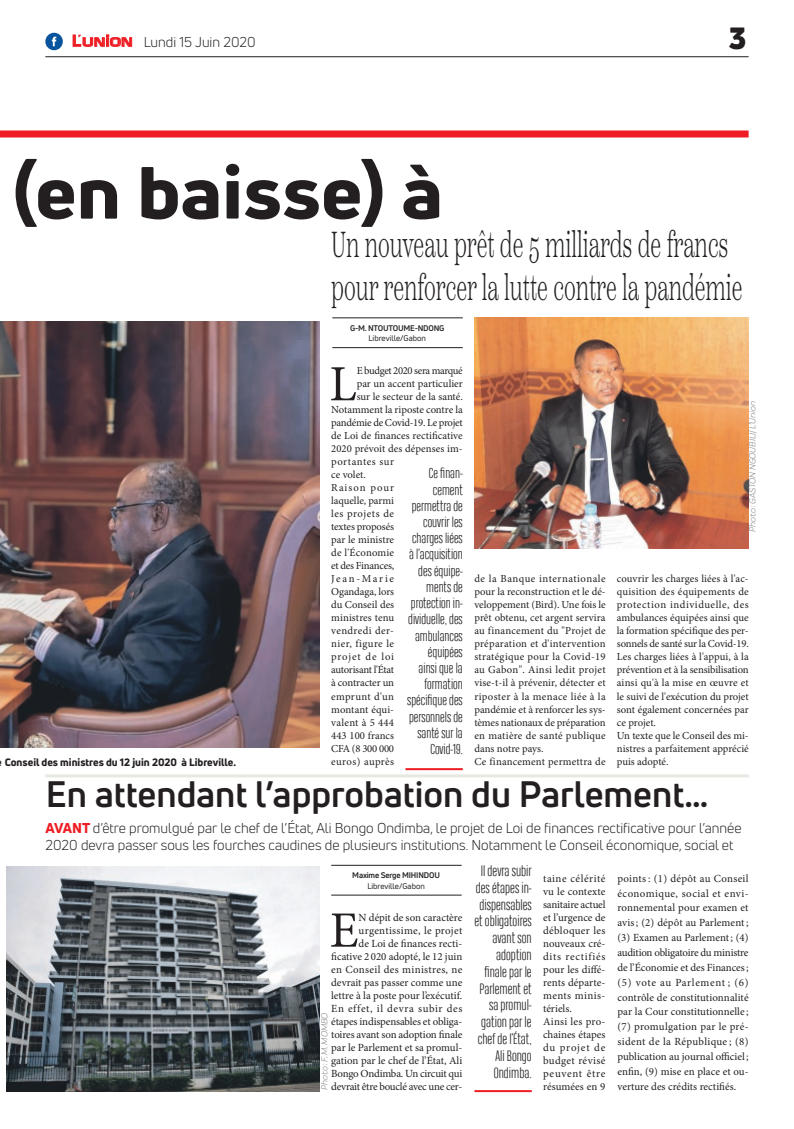
<style>
.page{position:relative;width:794px;height:1129px;background:#fff}
.page>*{position:absolute;margin:0;border:0;box-sizing:border-box;transform-origin:0 0}
.t1{font:800 72px "Uni Neue";color:#231f20;scale:1.09 1}
.t2{font:50.9px "Minion Pro";color:#231f20}
.t3{font:50.7px "Minion Pro";color:#231f20}
.t4{font:300 36px/43.2px "Scotch Text";color:#231f20;scale:.58 1}
.t5{font:700 36px "Uni Neue";color:#231f20}
.t6{font:900 30px "Uni Neue";color:#231f20}
.t7{font:14px/16.8px "Uni Neue";color:#231f20}
.t8{font:300 14px/16.8px "Heading Compressed Pro";color:#231f20;text-align:right}
.t9{font:300 13.5px/16.2px "Heading Compressed Pro";color:#231f20;text-align:right}
.t10{font:10.9px/13px "Minion Pro";color:#231f20;text-align:right}
.t11{font:10.7px/13px "Minion Pro";color:#231f20}
.t12{font:10.7px "Minion Pro";letter-spacing:-.03em;color:#231f20}
.t13{font:10.7px "Minion Pro";letter-spacing:-.025em;color:#231f20}
.t14{font:10.7px "Minion Pro";letter-spacing:-.02em;color:#231f20}
.t15{font:10.7px "Minion Pro";letter-spacing:.035em;color:#231f20}
.t16{font:10.7px "Minion Pro";letter-spacing:.04em;color:#231f20}
.t17{font:10.7px "Minion Pro";letter-spacing:.045em;color:#231f20}
.t18{font:10.7px "Minion Pro";letter-spacing:.05em;color:#231f20}
.t19{font:10.7px "Minion Pro";letter-spacing:.03em;color:#231f20}
.t20{font:10.7px "Minion Pro";letter-spacing:.075em;color:#231f20}
.t21{font:10.7px "Minion Pro";letter-spacing:.025em;color:#231f20}
.t22{font:10.7px "Minion Pro";letter-spacing:.09em;color:#231f20}
.t23{font:10.7px "Minion Pro";letter-spacing:.15em;color:#231f20}
.t24{font:800 10.5px "Uni Neue";color:#231f20}
.t25{font:italic 9px "Praktika";color:#818386}
.t26{font:700 8px "Uni Neue";letter-spacing:-.02em;color:#231f20}
.t27{font:8px "Uni Neue";color:#231f20}
.s1{font-family:"Eurostile";font-weight:600;font-size:15px;color:#ee1d23}
.s2{font-family:"Eurostile";font-weight:600;font-size:11.4px;color:#ee1d23}
.s3{font-weight:800;color:#ee1d23}
</style>
<div class="page">
<hr style="left:45px;top:56px;width:703px;height:1px;background:#231f20">
<div style="left:0;top:130px;width:748px;height:7px;background:#ee1d23"></div>
<img style="left:0;top:321px;width:319px;height:426px">
<img style="left:7px;top:866px;width:313px;height:224px">
<img style="left:474px;top:317px;width:275px;height:231px">
<svg style="left:72px;top:34px;width:60px;height:13px"></svg>
<div style="left:45px;top:33px;width:18px;height:17px;background:#08549e;border-radius:50%"></div>
<svg style="left:52px;top:37px;width:4px;height:9px"></svg>
<hr style="left:332px;top:347px;width:131px;height:1px;background:#231f20">
<hr style="left:332px;top:317px;width:131px;height:1px;background:#231f20">
<hr style="left:405px;top:768px;width:58px;height:2px;background:#ee1d23">
<hr style="left:45px;top:774px;width:704px;height:3px;background:#e7e8e2">
<hr style="left:331px;top:894px;width:130px;height:1px;background:#231f20">
<hr style="left:331px;top:865px;width:130px;height:1px;background:#231f20">
<hr style="left:474px;top:1089px;width:58px;height:2px;background:#ee1d23">
<h3 class="t7" style="left:72px;top:33px;width:185px"><span class="s1">L</span><span class="s2">UNION</span> Lundi 15 Juin 2020</h3>
<h1 class="t1" style="left:13px;top:144px;width:396px">(en baisse) à</h1>
<h3 class="t6" style="left:729px;top:17px;width:19px">3</h3>
<p class="t24" style="left:5px;top:755px;width:233px">Conseil des ministres du 12 juin 2020 à Libreville.</p>
<h3 class="t4" style="left:331px;top:223px;width:711px">Un nouveau prêt de 5 milliards de francs pour renforcer la lutte contre la pandémie</h3>
<p class="t26" style="left:350px;top:323px;width:96px">G-M. NTOUTOUME-NDONG</p>
<p class="t27" style="left:368px;top:333px;width:59px">Libreville/Gabon</p>
<h3 class="t3" style="left:329px;top:350px;width:29px">L</h3>
<p class="t12" style="left:357px;top:363px;width:108px">E budget 2020 sera marqué</p>
<p class="t11" style="left:357px;top:377px;width:108px">par un accent particulier</p>
<p class="t11" style="left:357px;top:390px;width:108px">sur le secteur de la santé.</p>
<p class="t11" style="left:331px;top:403px;width:133px">Notamment la riposte contre la</p>
<p class="t13" style="left:331px;top:415px;width:133px">pandémie de Covid-19. Le projet</p>
<p class="t11" style="left:331px;top:429px;width:133px">de Loi de finances rectificative</p>
<p class="t11" style="left:331px;top:442px;width:133px">2020 prévoit des dépenses im-</p>
<p class="t17" style="left:331px;top:454px;width:64px">portantes sur</p>
<p class="t11" style="left:331px;top:468px;width:36px">ce volet.</p>
<p class="t22" style="left:331px;top:480px;width:64px">Raison pour</p>
<p class="t11" style="left:331px;top:494px;width:64px">laquelle, parmi</p>
<p class="t18" style="left:331px;top:506px;width:64px">les projets de</p>
<p class="t11" style="left:331px;top:520px;width:64px">textes proposés</p>
<p class="t11" style="left:331px;top:533px;width:64px">par le ministre</p>
<p class="t11" style="left:331px;top:546px;width:64px">de l'Économie</p>
<p class="t14" style="left:331px;top:558px;width:64px">et des Finances,</p>
<p class="t23" style="left:331px;top:571px;width:64px">Jean-Marie</p>
<p class="t11" style="left:331px;top:585px;width:64px">Ogandaga, lors</p>
<p class="t11" style="left:331px;top:598px;width:64px">du Conseil des</p>
<p class="t11" style="left:331px;top:611px;width:64px">ministres tenu</p>
<p class="t15" style="left:331px;top:623px;width:64px">vendredi der-</p>
<p class="t16" style="left:331px;top:636px;width:64px">nier, figure le</p>
<p class="t20" style="left:331px;top:649px;width:64px">projet de loi</p>
<p class="t12" style="left:331px;top:662px;width:64px">autorisant l'État</p>
<p class="t11" style="left:331px;top:676px;width:64px">à contracter un</p>
<p class="t15" style="left:331px;top:688px;width:64px">emprunt d'un</p>
<p class="t11" style="left:331px;top:702px;width:64px">montant équi-</p>
<p class="t21" style="left:331px;top:714px;width:64px">valent à 5 444</p>
<p class="t11" style="left:331px;top:728px;width:64px">443 100 francs</p>
<p class="t14" style="left:331px;top:740px;width:64px">CFA (8 300 000</p>
<p class="t19" style="left:331px;top:753px;width:64px">euros) auprès</p>
<p class="t9" style="left:407px;top:466px;width:57px">Ce finan&shy;cement permettra de couvrir les charges liées à l’acquisition des équipe&shy;ments de protection in&shy;dividuelle, des ambulances équipées ainsi que la formation spécifique des personnels de santé sur la<br>Covid-19.</p>
<p class="t25" style="left:746px;top:532px;width:132px;rotate:-90deg">Photo : GASTON NGOUBILI/ L’Union</p>
<p class="t11" style="left:474px;top:572px;width:133px">de la Banque internationale pour la reconstruction et le dé&shy;veloppement (Bird). Une fois le prêt obtenu, cet argent servira au financement du "Projet de préparation et d'intervention stratégique pour la Covid-19 au Gabon". Ainsi ledit projet vise-t-il à prévenir, détecter et riposter à la menace liée à la pandémie et à renforcer les sys&shy;tèmes nationaux de préparation en matière de santé publique dans notre pays.<br>Ce financement permettra de</p>
<p class="t11" style="left:617px;top:572px;width:133px">couvrir les charges liées à l'ac&shy;quisition des équipements de protection individuelle, des ambulances équipées ainsi que la formation spécifique des per&shy;sonnels de santé sur la Covid-19.<br>Les charges liées à l'appui, à la prévention et à la sensibilisation ainsi qu'à la mise en œuvre et le suivi de l'exécution du projet sont également concernées par ce projet.<br>Un texte que le Conseil des mi&shy;nistres a parfaitement apprécié puis adopté.</p>
<h3 class="t5" style="left:46px;top:771px;width:664px">En attendant l’approbation du Parlement…</h3>
<p class="t7" style="left:45px;top:819px;width:697px"><span class="s3">AVANT</span> d’être promulgué par le chef de l’État, Ali Bongo Ondimba, le projet de Loi de finances rectificative pour l’année<br>2020 devra passer sous les fourches caudines de plusieurs institutions. Notamment le Conseil économique, social et</p>
<p class="t26" style="left:352px;top:870px;width:89px">Maxime Serge MIHINDOU</p>
<p class="t27" style="left:367px;top:880px;width:59px">Libreville/Gabon</p>
<p class="t10" style="left:331px;top:910px;width:133px">N dépit de son caractère urgentissime, le projet<br>de Loi de finances recti&shy;ficative 2 020 adopté, le 12 juin en Conseil des ministres, ne devrait pas passer comme une lettre à la poste pour l’exécutif.<br>En effet, il devra subir des étapes indispensables et obliga&shy;toires avant son adoption finale par le Parlement et sa promul&shy;gation par le chef de l’État, Ali<br>Bongo Ondimba. Un circuit qui devrait être bouclé avec une cer-</p>
<h2 class="t2" style="left:330px;top:896px;width:30px">E</h2>
<p class="t25" style="left:318px;top:1089px;width:79px;rotate:-90deg">Photo : F. M. MOMBO</p>
<h3 class="t8" style="left:474px;top:863px;width:59px">Il devra subir des étapes in&shy;dispensables et obligatoires avant son adoption finale par le<br>Parlement et sa promul&shy;gation par le chef de l’État,<br>Ali Bongo<br>Ondimba.</h3>
<p class="t10" style="left:543px;top:871px;width:64px;text-align:left">taine célérité vu le contexte sanitaire actuel et l’urgence de débloquer les nouveaux cré&shy;dits rectifiés pour les diffé&shy;rents départe&shy;ments minis&shy;tériels.<br>Ainsi les pro&shy;chaines étapes du projet de budget révisé peuvent être résumées en 9</p>
<p class="t10" style="left:617px;top:870px;width:133px;line-height:14.9px;text-align:justify">points: (1) dépôt au Conseil économique, social et envi&shy;ronnemental pour examen et avis; (2) dépôt au Parlement; (3) Examen au Parlement; (4) audition obligatoire du ministre de l’Économie et des Finances; (5) vote au Parlement ; (6) contrôle de constitutionnalité par la Cour constitutionnelle ; (7) promulgation par le pré&shy;sident de la République ; (8) publication au journal officiel; enfin, (9) mise en place et ou&shy;verture des crédits rectifiés.</p>
</div>
